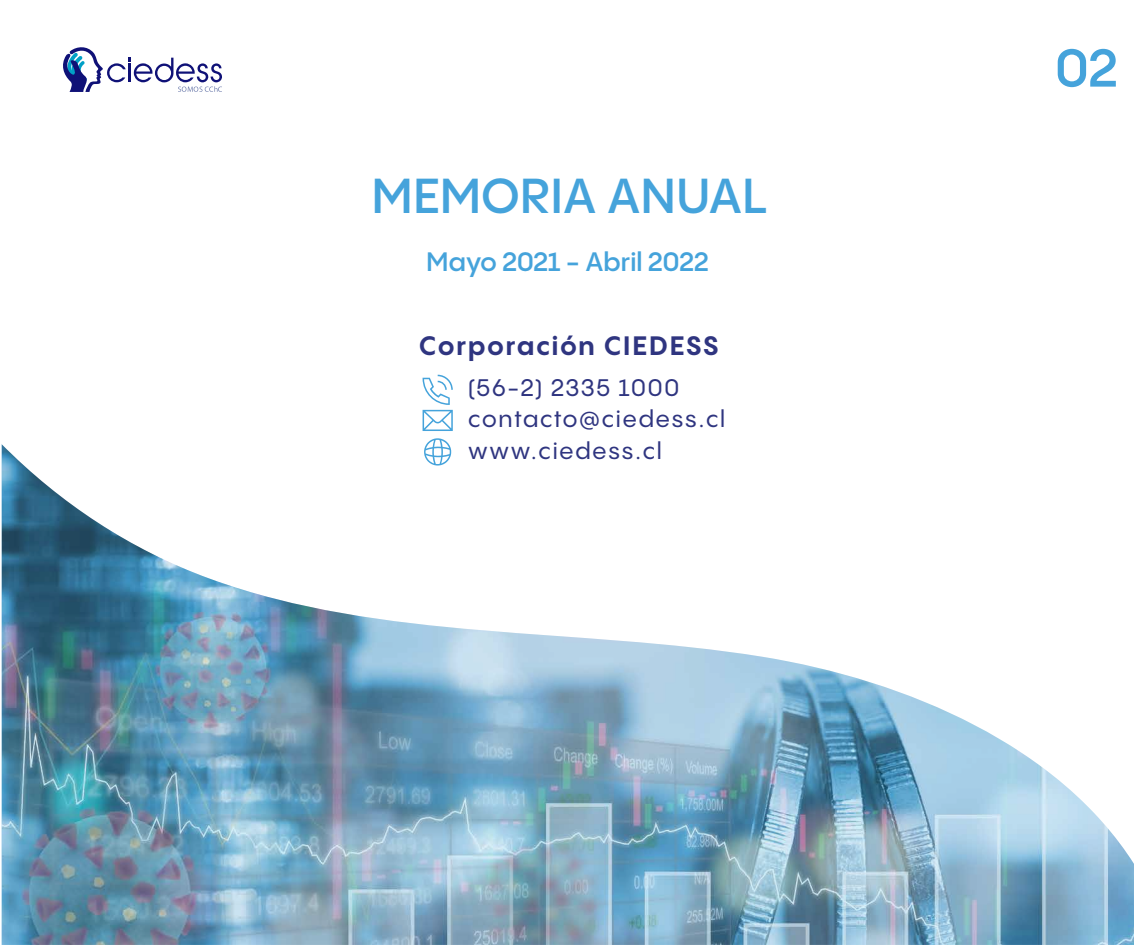
<style>
.page{position:relative;width:1134px;height:945px;background:#fff}
.page>*{position:absolute;margin:0;border:0;box-sizing:border-box;transform-origin:0 0}
.t1{font:600 52.5px "PP Pangram Sans";color:#45a3db}
.t2{font:600 48.39px "PP Pangram Sans";color:#45a3db}
.t3{font:600 26.25px "PP Pangram Sans";color:#45a3db}
.t4{font:700 26.25px "PP Pangram Sans";letter-spacing:.075em;color:#2f3580}
.t5{font:500 23.62px/31.5px "PP Pangram Sans";letter-spacing:.075em;color:#2f3580}
</style>
<div class="page">
<img style="left:2px;top:374px;width:1132px;height:571px">
<svg style="left:63px;top:47px;width:159px;height:45px"></svg>
<svg style="left:423px;top:375px;width:30px;height:56px"></svg>
<svg style="left:424px;top:438px;width:27px;height:28px"></svg>
<h2 class="t2" style="left:371px;top:166px;width:398px">MEMORIA ANUAL</h2>
<p class="t3" style="left:426px;top:245px;width:284px">Mayo 2021 - Abril 2022</p>
<p class="t4" style="left:419px;top:329px;width:301px">Corporación CIEDESS</p>
<p class="t5" style="left:468px;top:371px;width:259px">(56-2) 2335 1000 contacto@ciedess.cl www.ciedess.cl</p>
<h1 class="t1" style="left:1055px;top:35px;width:64px">02</h1>
</div>
